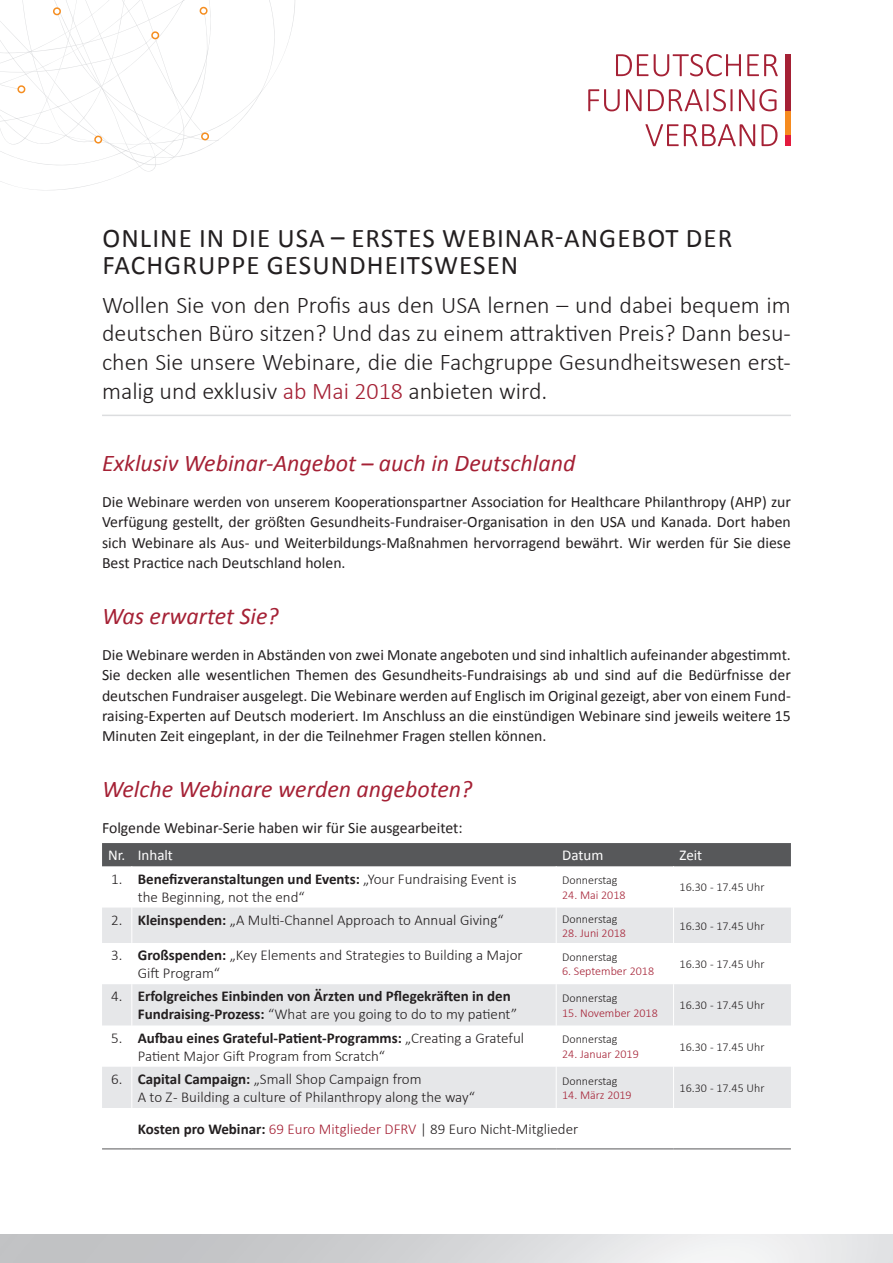
<style>
.page{position:relative;width:893px;height:1263px;background:#fff}
.page>*{position:absolute;margin:0;border:0;box-sizing:border-box;transform-origin:0 0}
.t1{font:27px/27px "Calibri";letter-spacing:.04em;color:#231f20}
.t2{font:300 24px/28.8px "Calibri";color:#231f20;text-align:justify}
.t3{font:italic 24px "Calibri";color:#a52135}
.t4{font:15.75px/20.2px "Calibri";color:#231f20;text-align:justify}
.t5{font:300 15px/18px "Calibri";color:#231f20}
.t6{font:700 15px/18px "Calibri";color:#231f20}
.t7{font:15px "Calibri";color:#fff}
.t8{font:300 12px "Calibri";color:#231f20}
.t9{font:300 12px "Calibri";color:#a52135}
.s1{color:#a52135}
.s2{font-weight:700}
.s3{font-weight:300}
</style>
<div class="page">
<div style="left:785px;top:135px;width:6px;height:11px;background:#e31b3e"></div>
<div style="left:785px;top:54px;width:6px;height:57px;background:#a52135"></div>
<div style="left:785px;top:111px;width:6px;height:24px;background:#f68b1f"></div>
<svg style="left:616px;top:54px;width:32px;height:22px"></svg>
<svg style="left:654px;top:54px;width:87px;height:22px"></svg>
<svg style="left:747px;top:54px;width:31px;height:22px"></svg>
<svg style="left:588px;top:89px;width:32px;height:22px"></svg>
<svg style="left:626px;top:89px;width:16px;height:22px"></svg>
<svg style="left:648px;top:89px;width:84px;height:22px"></svg>
<svg style="left:739px;top:89px;width:38px;height:22px"></svg>
<svg style="left:645px;top:124px;width:110px;height:22px"></svg>
<svg style="left:762px;top:124px;width:15px;height:22px"></svg>
<div style="left:102px;top:843px;width:689px;height:23px;background:#57585a"></div>
<svg style="left:102px;top:907px;width:689px;height:201px;fill:#e6e7e9"></svg>
<hr style="left:131px;top:907px;width:1px;height:36px;background:#fff">
<hr style="left:556px;top:907px;width:1px;height:36px;background:#fff">
<hr style="left:673px;top:907px;width:1px;height:36px;background:#fff">
<hr style="left:131px;top:943px;width:1px;height:41px;background:#fff">
<hr style="left:556px;top:943px;width:1px;height:41px;background:#fff">
<hr style="left:673px;top:943px;width:1px;height:41px;background:#fff">
<hr style="left:131px;top:984px;width:1px;height:41px;background:#fff">
<hr style="left:556px;top:984px;width:1px;height:41px;background:#fff">
<hr style="left:673px;top:984px;width:1px;height:41px;background:#fff">
<hr style="left:131px;top:1025px;width:1px;height:42px;background:#fff">
<hr style="left:556px;top:1025px;width:1px;height:42px;background:#fff">
<hr style="left:673px;top:1025px;width:1px;height:42px;background:#fff">
<hr style="left:131px;top:1067px;width:1px;height:41px;background:#fff">
<hr style="left:556px;top:1067px;width:1px;height:41px;background:#fff">
<hr style="left:673px;top:1067px;width:1px;height:41px;background:#fff">
<hr style="left:102px;top:1148px;width:30px;height:1px;background:#57585a">
<hr style="left:132px;top:1148px;width:424px;height:1px;background:#57585a">
<hr style="left:556px;top:1148px;width:118px;height:1px;background:#57585a">
<hr style="left:674px;top:1148px;width:117px;height:1px;background:#57585a">
<svg style="left:3px;top:0;width:292px;height:191px"></svg>
<svg style="left:0;top:0;width:219px;height:182px"></svg>
<hr style="left:102px;top:415px;width:689px;height:1px;background:#dcdddf">
<h1 class="t1" style="left:103px;top:224px;width:631px">Online in die USA – Erstes Webinar-Angebot der<br>Fachgru ppe Gesu ndheitswesen</h1>
<p class="t2" style="left:102px;top:290px;width:690px">Wollen Sie von den Profis aus den USA lernen – und dabei bequem im deutschen Büro sitzen? Und das zu einem attraktiven Preis? Dann besu&shy;chen Sie unsere Webinare, die die Fachgruppe Gesundheitswesen erst&shy;malig und exklusiv <span class="s1">ab Mai 2018</span> anbieten wird.</p>
<h2 class="t3" style="left:102px;top:447px;width:475px">Exklusiv Webinar-Angebot – auch in Deutschland</h2>
<p class="t4" style="left:102px;top:492px;width:690px">Die Webinare werden von unserem Kooperationspartner Association for Healthcare Philanthropy (AHP) zur Verfügung gestellt, der größten Gesundheits-Fundraiser-Organisation in den USA und Kanada. Dort haben sich Webinare als Aus- und Weiterbildungs-Maßnahmen hervorragend bewährt. Wir werden für Sie diese Best Practice nach Deutschland holen.</p>
<h2 class="t3" style="left:102px;top:600px;width:178px">Was erwartet Sie?</h2>
<p class="t4" style="left:102px;top:645px;width:690px">Die Webinare werden in Abständen von zwei Monate angeboten und sind inhaltlich aufeinander abgestimmt.<br>Sie decken alle wesentlichen Themen des Gesundheits-Fundraisings ab und sind auf die Bedürfnisse der deutschen Fundraiser ausgelegt. Die Webinare werden auf Englisch im Original gezeigt, aber von einem Fund&shy;raising-Experten auf Deutsch moderiert. I m Anschluss an die einstündigen Webinare sind jeweils weitere 15<br>Minuten Zeit eingeplant, in der die Teilnehmer Fragen stellen können.</p>
<h2 class="t3" style="left:102px;top:773px;width:372px">Welche Webinare werden angeboten?</h2>
<p class="t4" style="left:102px;top:818px;width:362px">Folgende Webinar-Serie haben wir für Sie ausgearbeitet:</p>
<p class="t7" style="left:108px;top:846px;width:66px">Nr. Inhalt</p>
<p class="t7" style="left:562px;top:846px;width:43px">Datum</p>
<p class="t7" style="left:680px;top:846px;width:24px">Zeit</p>
<p class="t5" style="left:138px;top:869px;width:380px;text-indent:-27px">1. <span class="s2">Benefizveranstaltungen und Events:</span> „Your Fundraising Event is the Beginning, not the end“</p>
<p class="t8" style="left:562px;top:873px;width:57px">Donnerstag</p>
<p class="t8" style="left:680px;top:880px;width:86px">16.30 - 17.45 Uhr</p>
<p class="t9" style="left:562px;top:887px;width:65px">24. Mai 2018</p>
<p class="t5" style="left:111px;top:911px;width:394px">2. <span class="s2">Kleinspenden:</span> „A Multi-Channel Approach to Annual Giving“</p>
<p class="t8" style="left:562px;top:911px;width:57px">Donnerstag</p>
<p class="t9" style="left:562px;top:925px;width:65px">28. Juni 2018</p>
<p class="t5" style="left:138px;top:946px;width:386px;text-indent:-27px">3. <span class="s2">Großspenden:</span> „Key Elements and Strategies to Building a Major<br>Gift Program“</p>
<p class="t8" style="left:562px;top:949px;width:57px">Donnerstag</p>
<p class="t9" style="left:562px;top:964px;width:93px">6. September 2018</p>
<p class="t6" style="left:138px;top:987px;width:381px;text-indent:-27px"><span class="s3">4.</span> Erfolgreiches Einbinden von Ärzten und Pflegekräften in den<br>Fundraising-Prozess: <span class="s3">“What are you going to do to my patient”</span></p>
<p class="t8" style="left:562px;top:991px;width:57px">Donnerstag</p>
<p class="t9" style="left:562px;top:1005px;width:97px">15. November 2018</p>
<p class="t5" style="left:138px;top:1028px;width:388px;text-indent:-27px">5. <span class="s2">Aufbau eines Grateful-Patient-Programms:</span> „Creating a Grateful<br>Patient Major Gift Program from Scratch“</p>
<p class="t8" style="left:562px;top:1032px;width:57px">Donnerstag</p>
<p class="t9" style="left:562px;top:1046px;width:78px">24. Januar 2019</p>
<p class="t5" style="left:138px;top:1070px;width:339px;text-indent:-27px">6. <span class="s2">Capital Campaign:</span> „Small Shop Campaign from<br>A to Z - Building a culture of Philanthropy along the way“</p>
<p class="t8" style="left:562px;top:1073px;width:57px">Donnerstag</p>
<p class="t9" style="left:562px;top:1088px;width:71px">14. März 2019</p>
<p class="t5" style="left:138px;top:1120px;width:442px"><span class="s2">Kosten pro Webinar:</span> <span class="s1">69 Euro Mitglieder DFRV</span> | 89 Euro Nicht-Mitglieder</p>
<p class="t8" style="left:680px;top:918px;width:86px">16.30 - 17.45 Uhr</p>
<p class="t8" style="left:680px;top:957px;width:86px">16.30 - 17.45 Uhr</p>
<p class="t8" style="left:680px;top:998px;width:86px">16.30 - 17.45 Uhr</p>
<p class="t8" style="left:680px;top:1039px;width:86px">16.30 - 17.45 Uhr</p>
<p class="t8" style="left:680px;top:1080px;width:86px">16.30 - 17.45 Uhr</p>
</div>
